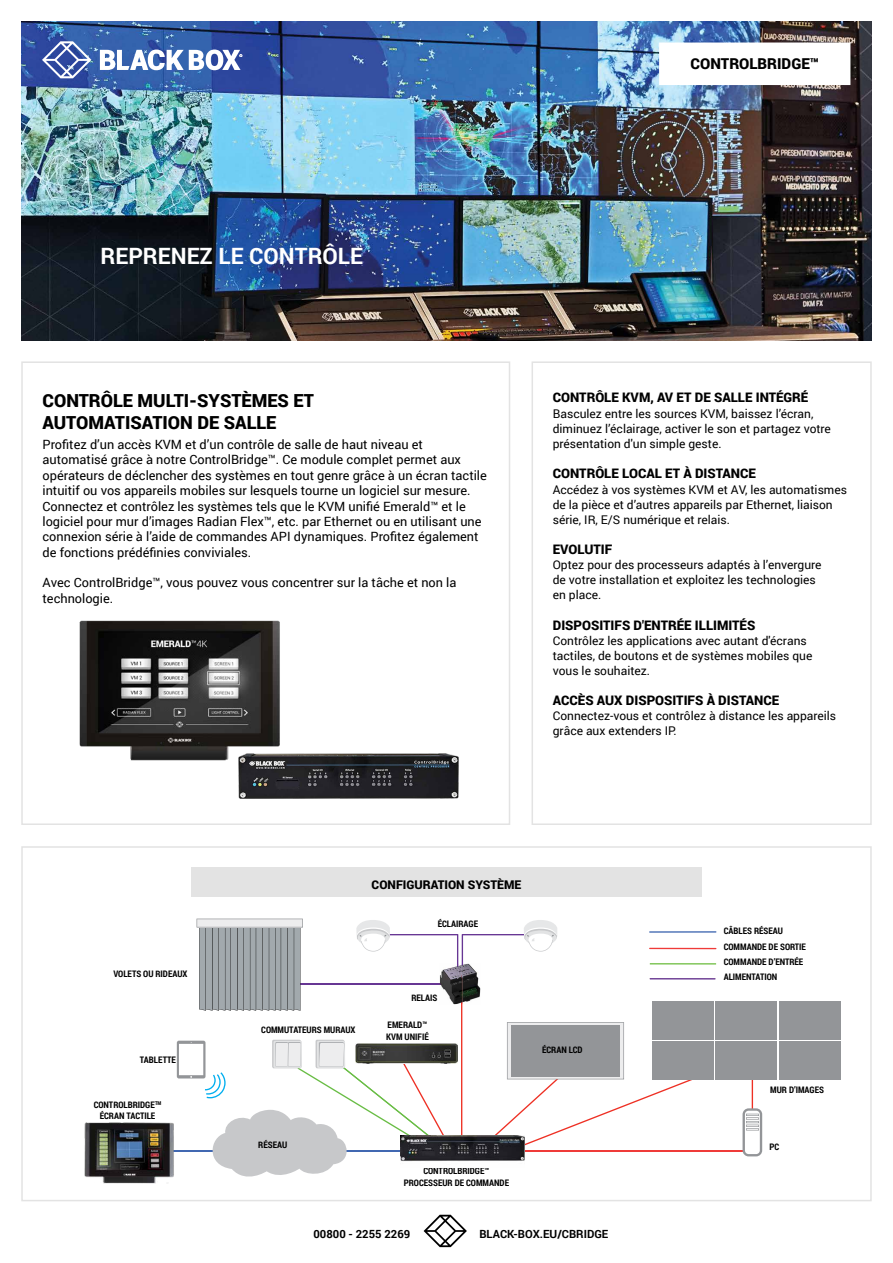
<style>
.page{position:relative;width:893px;height:1263px;background:#fff}
.page>*{position:absolute;margin:0;border:0;box-sizing:border-box;transform-origin:0 0}
.t1{font:700 22.5px "Roboto";color:#fff}
.t2{font:900 18px/21.6px "Roboto";color:#000}
.t3{font:900 15px "Roboto";color:#000}
.t4{font:900 13.2px "Roboto";color:#000}
.t5{font:12.75px/15.5px "Roboto";color:#000}
.t6{font:12px/15px "Roboto";color:#000}
.t7{font:900 12px "Roboto";color:#000}
.t8{font:700 11.25px "Roboto";color:#000}
.t9{font:700 9px/11.2px "Roboto Condensed";color:#000}
</style>
<div class="page">
<img style="left:21px;top:21px;width:851px;height:319px">
<div style="left:531px;top:361px;width:341px;height:464px;border:2px solid #e3e3e3"></div>
<div style="left:21px;top:361px;width:489px;height:464px;border:2px solid #e3e3e3"></div>
<svg style="left:424px;top:1215px;width:43px;height:32px"></svg>
<div style="left:191px;top:867px;width:511px;height:30px;background:#e3e3e3"></div>
<div style="left:21px;top:846px;width:851px;height:355px;border:2px solid #e3e3e3"></div>
<img style="left:238px;top:753px;width:221px;height:46px">
<hr style="left:290px;top:983px;width:157px;height:2px;background:#673694">
<hr style="left:650px;top:963px;width:66px;height:1px;background:#74c049">
<hr style="left:650px;top:978px;width:65px;height:1px;background:#673694">
<hr style="left:649px;top:948px;width:67px;height:1px;background:#ef3b39">
<hr style="left:649px;top:931px;width:67px;height:2px;background:#4168b1">
<hr style="left:461px;top:975px;width:1px;height:183px;background:#ee3024">
<svg style="left:490px;top:1022px;width:203px;height:124px"></svg>
<div style="left:511px;top:1025px;width:109px;height:52px;background:#939598"></div>
<svg style="left:196px;top:918px;width:107px;height:93px;background:#a4aaad"></svg>
<svg style="left:356px;top:920px;width:201px;height:84px"></svg>
<svg style="left:177px;top:1040px;width:269px;height:137px"></svg>
<hr style="left:457px;top:1150px;width:287px;height:1px;background:#ef3b39">
<hr style="left:752px;top:1077px;width:1px;height:32px;background:#ee3024">
<svg style="left:742px;top:1108px;width:20px;height:48px"></svg>
<div style="left:652px;top:1001px;width:62px;height:38px;background:#939598"></div>
<div style="left:715px;top:1001px;width:62px;height:38px;background:#939598"></div>
<div style="left:778px;top:1001px;width:62px;height:38px;background:#939598"></div>
<div style="left:652px;top:1041px;width:62px;height:38px;background:#939598"></div>
<div style="left:715px;top:1041px;width:62px;height:38px;background:#939598"></div>
<div style="left:779px;top:1041px;width:61px;height:38px;background:#939598"></div>
<img style="left:356px;top:1044px;width:101px;height:19px">
<img style="left:401px;top:1136px;width:124px;height:31px">
<div style="left:659px;top:43px;width:191px;height:42px;background:#fff"></div>
<svg style="left:42px;top:41px;width:49px;height:37px"></svg>
<svg style="left:100px;top:50px;width:142px;height:20px"></svg>
<img style="left:84px;top:1116px;width:162px;height:68px">
<img style="left:79px;top:620px;width:249px;height:160px">
<h1 class="t1" style="left:101px;top:240px;width:264px">REPRENEZ LE CONTRÔLE</h1>
<p class="t3" style="left:691px;top:53px;width:130px">CONTROLBRIDGE™</p>
<h2 class="t2" style="left:43px;top:389px;width:273px">CONTRÔLE MULTI-SYSTÈMES ET<br>AUTOMATISATION DE SALLE</h2>
<p class="t4" style="left:553px;top:388px;width:257px">CONTRÔLE KVM, AV ET DE SALLE INTÉGRÉ</p>
<p class="t6" style="left:553px;top:405px;width:280px">Basculez entre les sources KVM, baissez l’écran, diminuez l’éclairage, activer le son et partagez votre présentation d'un simple geste.</p>
<p class="t4" style="left:553px;top:464px;width:205px">CONTRÔLE LOCAL ET À DISTANCE</p>
<p class="t6" style="left:553px;top:481px;width:296px">Accédez à vos systèmes KVM et AV, les automatismes de la pièce et d’autres appareils par Ethernet, liaison série, IR, E/S numérique et relais.</p>
<p class="t4" style="left:553px;top:540px;width:61px">EVOLUTIF</p>
<p class="t6" style="left:553px;top:557px;width:270px">Optez pour des processeurs adaptés à l’envergure de votre installation et exploitez les technologies en place.</p>
<p class="t4" style="left:553px;top:615px;width:204px">DISPOSITIFS D'ENTRÉE ILLIMITÉS</p>
<p class="t6" style="left:553px;top:632px;width:261px">Contrôlez les applications avec autant d'écrans tactiles, de boutons et de systèmes mobiles que vous le souhaitez.</p>
<p class="t4" style="left:553px;top:690px;width:228px">ACCÈS AUX DISPOSITIFS À DISTANCE</p>
<p class="t6" style="left:553px;top:707px;width:285px">Connectez-vous et contrôlez à distance les appareils grâce aux extenders IP.</p>
<p class="t5" style="left:43px;top:436px;width:446px">Profitez d’un accès KVM et d’un contrôle de salle de haut niveau et automatisé grâce à notre ControlBridge™. Ce module complet permet aux opérateurs de déclencher des systèmes en tout genre grâce à un écran tactile intuitif ou vos appareils mobiles sur lesquels tourne un logiciel sur mesure.<br>Connectez et contrôlez les systèmes tels que le KVM unifié Emerald™ et le logiciel pour mur d’images Radian Flex™, etc. par Ethernet ou en utilisant une connexion série à l’aide de commandes API dynamiques. Profitez également de fonctions prédéfinies conviviales.</p>
<p class="t5" style="left:43px;top:575px;width:415px">Avec ControlBridge™, vous pouvez vous concentrer sur la tâche et non la technologie.</p>
<p class="t9" style="left:113px;top:968px;width:76px">VOLETS OU RIDEAUX</p>
<p class="t9" style="left:140px;top:1054px;width:37px">TABLETTE</p>
<p class="t9" style="left:94px;top:1099px;width:69px;text-align:center">CONTROLBRIDGE<sup>TM<br></sup>ÉCRAN TACTILE</p>
<p class="t7" style="left:372px;top:876px;width:151px">CONFIGURATION SYSTÈME</p>
<p class="t9" style="left:438px;top:917px;width:42px">ÉCLAIRAGE</p>
<p class="t9" style="left:261px;top:1024px;width:96px">COMMUTATEURS MURAUX</p>
<p class="t9" style="left:411px;top:992px;width:28px">RELAIS</p>
<p class="t9" style="left:386px;top:1019px;width:44px">EMERALD™<br>KVM UNIFIÉ</p>
<p class="t9" style="left:542px;top:1044px;width:42px">ÉCRAN LCD</p>
<p class="t9" style="left:258px;top:1139px;width:30px">RÉSEAU</p>
<p class="t9" style="left:404px;top:1165px;width:107px;text-align:center">CONTROLBRIDGE™<br>PROCESSEUR DE COMMANDE</p>
<p class="t8" style="left:314px;top:1226px;width:98px">00800 - 2255 2269</p>
<p class="t8" style="left:479px;top:1226px;width:130px">BLACK-BOX.EU/CBRIDGE</p>
<p class="t9" style="left:724px;top:922px;width:84px;line-height:16.5px">CÂBLES RÉSEAU<br>COMMANDE DE SORTIE</p>
<p class="t9" style="left:724px;top:954px;width:81px;line-height:15px">COMMANDE D’ENTRÉE<br>ALIMENTATION</p>
<p class="t9" style="left:770px;top:1083px;width:55px">MUR D’IMAGES</p>
<p class="t9" style="left:769px;top:1141px;width:11px">PC</p>
</div>
